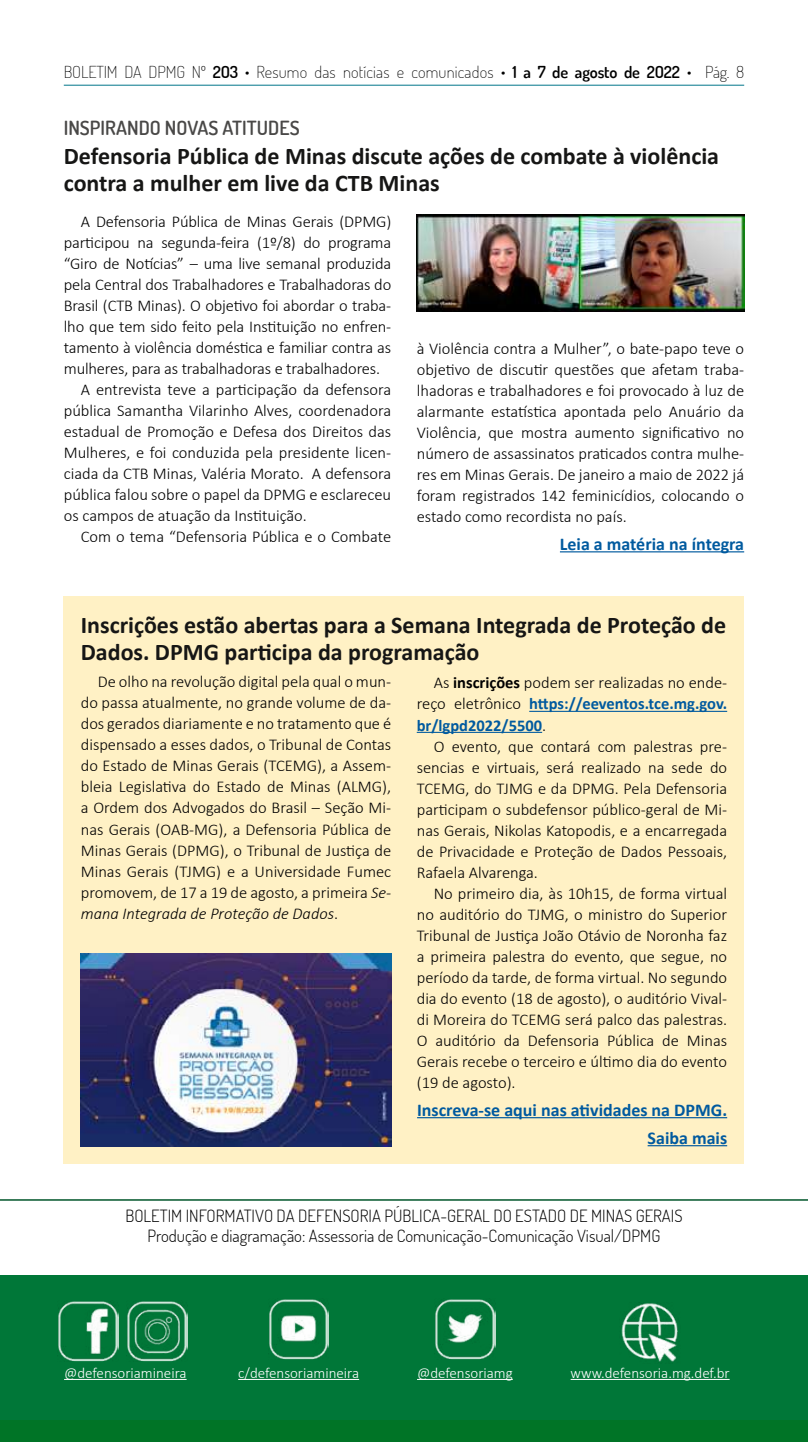
<style>
.page{position:relative;width:808px;height:1442px;background:#fff}
.page>*{position:absolute;margin:0;border:0;box-sizing:border-box;transform-origin:0 0}
.t1{font:700 24px/27px "Calibri";color:#161615}
.t2{font:600 19.5px "Dosis";color:#494847}
.t3{font:700 18px/28px "Calibri";color:#005a9f;text-align:right}
.t4{font:300 16.8px/19.6px "Dosis";color:#000;text-align:center}
.t5{font:300 16.5px/21px "Calibri";letter-spacing:-.01em;color:#000;text-align:justify}
.t6{font:700 16.5px/21px "Calibri";color:#005a9f;text-align:justify}
.t7{font:200 16.5px "Dosis";letter-spacing:.01em;color:#000}
.t8{font:300 15px "Calibri";color:#fff}
.s1{font-weight:600}
.s2{font-weight:300;color:#000}
.s3{color:#000}
.s4{font-style:italic}
</style>
<div class="page">
<div style="left:0;top:1419px;width:808px;height:22px;background:#007426"></div>
<hr style="left:64px;top:85px;width:680px;height:1px;background:#00768a">
<hr style="left:0;top:1199px;width:808px;height:1px;background:#00552a">
<div style="left:0;top:1275px;width:808px;height:144px;background:#007738"></div>
<hr style="left:571px;top:1379px;width:159px;height:1px;background:#fff">
<hr style="left:238px;top:1379px;width:121px;height:1px;background:#fff">
<hr style="left:417px;top:1379px;width:96px;height:1px;background:#fff">
<hr style="left:64px;top:1379px;width:123px;height:1px;background:#fff">
<img style="left:58px;top:1301px;width:60px;height:60px">
<img style="left:127px;top:1301px;width:60px;height:60px">
<img style="left:269px;top:1299px;width:60px;height:60px">
<img style="left:435px;top:1299px;width:60px;height:60px">
<img style="left:621px;top:1303px;width:57px;height:59px">
<div style="left:63px;top:596px;width:681px;height:567px;background:#fff1c5"></div>
<img style="left:81px;top:953px;width:310px;height:193px">
<img style="left:417px;top:215px;width:327px;height:96px">
<hr style="left:560px;top:551px;width:184px;height:1px;background:#005a9f">
<hr style="left:529px;top:711px;width:198px;height:1px;background:#005a9f">
<hr style="left:417px;top:732px;width:125px;height:1px;background:#005a9f">
<hr style="left:417px;top:1117px;width:310px;height:1px;background:#005a9f">
<hr style="left:648px;top:1145px;width:79px;height:1px;background:#005a9f">
<p class="t7" style="left:64px;top:61px;width:682px">BOLETIM DA DPMG Nº <span class="s1">2O3</span> • Resumo das notícias e comunicados • <span class="s1">1 a 7 de agosto de 2O22</span> • Pág. 8</p>
<p class="t2" style="left:64px;top:115px;width:237px">INSPIRANDO NOVAS ATITUDES</p>
<h1 class="t1" style="left:64px;top:142px;width:657px">Defensoria Pública de Minas discute ações de combate à violência contra a mulher em live da CTB Minas</h1>
<p class="t5" style="left:81px;top:211px;width:312px">A Defensoria Pública de Minas Gerais (DPMG)</p>
<p class="t5" style="left:64px;top:232px;width:329px">participou na segunda-feira (1º/8) do programa</p>
<p class="t5" style="left:64px;top:253px;width:329px">“Giro de Notícias” – uma live semanal produzida</p>
<p class="t5" style="left:64px;top:274px;width:329px">pela Central dos Trabalhadores e Trabalhadoras do</p>
<p class="t5" style="left:64px;top:295px;width:329px">Brasil (CTB Minas). O objetivo foi abordar o traba-</p>
<p class="t5" style="left:64px;top:316px;width:329px">lho que tem sido feito pela Instituição no enfren-</p>
<p class="t5" style="left:64px;top:337px;width:329px">tamento à violência doméstica e familiar contra as</p>
<p class="t5" style="left:64px;top:358px;width:318px">mulheres, para as trabalhadoras e trabalhadores.</p>
<p class="t5" style="left:81px;top:379px;width:312px">A entrevista teve a participação da defensora</p>
<p class="t5" style="left:64px;top:400px;width:329px">pública Samantha Vilarinho Alves, coordenadora</p>
<p class="t5" style="left:64px;top:421px;width:329px">estadual de Promoção e Defesa dos Direitos das</p>
<p class="t5" style="left:64px;top:442px;width:329px">Mulheres, e foi conduzida pela presidente licen-</p>
<p class="t5" style="left:64px;top:463px;width:329px">ciada da CTB Minas, Valéria Morato. A defensora</p>
<p class="t5" style="left:64px;top:484px;width:329px">pública falou sobre o papel da DPMG e esclareceu</p>
<p class="t5" style="left:64px;top:505px;width:245px">os campos de atuação da Instituição.</p>
<p class="t5" style="left:81px;top:526px;width:312px">Com o tema “Defensoria Pública e o Combate</p>
<p class="t5" style="left:417px;top:337px;width:329px">à Violência contra a Mulher”, o bate-papo teve o objetivo de discutir questões que afetam traba&shy;lhadoras e trabalhadores e foi provocado à luz de alarmante estatística apontada pelo Anuário da Violência, que mostra aumento significativo no número de assassinatos praticados contra mulhe&shy;res em Minas Gerais. De janeiro a maio de 2022 já foram registrados 142 feminicídios, colocando o estado como recordista no país.</p>
<p class="t3" style="left:560px;top:529px;width:186px">Leia a matéria na íntegra</p>
<h1 class="t1" style="left:81px;top:611px;width:647px">Inscrições estão abertas para a Semana Integrada de Proteção de<br>Dados. DPMG participa da programação</h1>
<p class="t6" style="left:417px;top:672px;width:312px;text-indent:17px"><span class="s2">As</span> <span class="s3">inscrições</span> <span class="s2">podem ser realizadas no ende&shy;reço eletrônico</span> https://eeventos.tce.mg.gov. br/lgpd2022/5500<span class="s2">.</span></p>
<p class="t5" style="left:417px;top:735px;width:312px;text-indent:17px">O evento, que contará com palestras pre&shy;sencias e virtuais, será realizado na sede do TCEMG, do TJMG e da DPMG. Pela Defensoria participam o subdefensor público-geral de Mi&shy;nas Gerais, Nikolas Katopodis, e a encarregada de Privacidade e Proteção de Dados Pessoais, Rafaela Alvarenga.</p>
<p class="t5" style="left:417px;top:882px;width:312px;text-indent:17px">No primeiro dia, às 10h15, de forma virtual no auditório do TJMG, o ministro do Superior Tribunal de Justiça João Otávio de Noronha faz a primeira palestra do evento, que segue, no período da tarde, de forma virtual. No segundo dia do evento (18 de agosto), o auditório Vival&shy;di Moreira do TCEMG será palco das palestras.<br>O auditório da Defensoria Pública de Minas Gerais recebe o terceiro e último dia do evento (19 de agosto).</p>
<p class="t3" style="left:417px;top:1095px;width:312px">Inscreva-se aqui nas atividades na DPMG.<br>Saiba mais</p>
<p class="t5" style="left:81px;top:671px;width:312px;text-indent:17px">De olho na revolução digital pela qual o mun&shy;do passa atualmente, no grande volume de da&shy;dos gerados diariamente e no tratamento que é dispensado a esses dados, o Tribunal de Contas do Estado de Minas Gerais (TCEMG), a Assem&shy;bleia Legislativa do Estado de Minas (ALMG), a Ordem dos Advogados do Brasil – Seção Mi&shy;nas Gerais (OAB-MG), a Defensoria Pública de Minas Gerais (DPMG), o Tribunal de Justiça de Minas Gerais (TJMG) e a Universidade Fumec promovem, de 17 a 19 de agosto, a primeira <span class="s4">Se&shy;mana Integrada de Proteção de Dados</span>.</p>
<p class="t4" style="left:125px;top:1205px;width:559px">BOLETIM INFORMATIVO DA DEFENSORIA PÚBLICA-GERAL DO ESTADO DE MINAS GERAIS<br>Produção e diagramação: Assessoria de Comunicação-Comunicação Visual/DPMG</p>
<p class="t8" style="left:64px;top:1363px;width:124px">@defensoriamineira</p>
<p class="t8" style="left:238px;top:1363px;width:122px">c/defensoriamineira</p>
<p class="t8" style="left:417px;top:1363px;width:97px">@defensoriamg</p>
<p class="t8" style="left:571px;top:1363px;width:160px">www.defensoria.mg.def.br</p>
</div>
